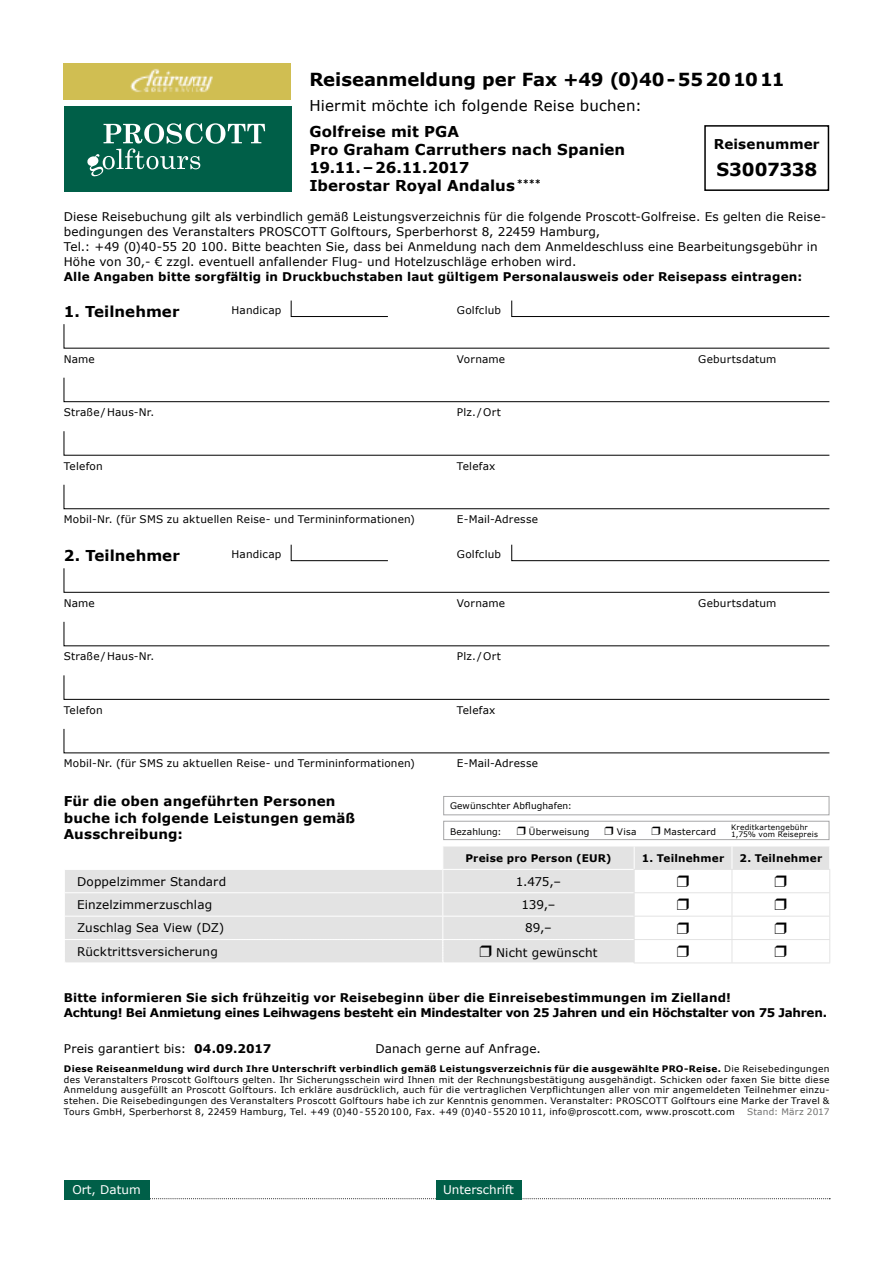
<style>
.page{position:relative;width:893px;height:1263px;background:#fff}
.page>*{position:absolute;margin:0;border:0;box-sizing:border-box;transform-origin:0 0}
.t1{font:700 18px "Verdana";letter-spacing:-.005em;color:#000}
.t2{font:700 15px/18px "Verdana";letter-spacing:.005em;color:#000}
.t3{font:15px "Verdana";letter-spacing:.015em;color:#000}
.t4{font:700 13.5px/16.5px "Verdana";letter-spacing:.01em;color:#000}
.t5{font:12px/15px "Verdana";letter-spacing:.01em;color:#000}
.t6{font:700 12px/15px "Verdana";letter-spacing:.01em;color:#000}
.t7{font:12px "Verdana";color:#fff}
.t8{font:10.5px "Verdana";letter-spacing:.015em;color:#000}
.t9{font:700 10.5px "Verdana";letter-spacing:.02em;color:#000}
.t10{font:9px/10.8px "Verdana";letter-spacing:.025em;color:#000;text-align:justify}
.t11{font:9px "Verdana";letter-spacing:.015em;color:#6f6f6e}
.t12{font:7.5px/7.5px "Verdana";letter-spacing:.025em;color:#000}
.s1{font-weight:700}
</style>
<div class="page">
<svg style="left:64px;top:324px;width:766px;height:24px"></svg>
<svg style="left:511px;top:300px;width:319px;height:17px"></svg>
<svg style="left:291px;top:300px;width:97px;height:17px"></svg>
<svg style="left:64px;top:377px;width:766px;height:25px"></svg>
<svg style="left:64px;top:431px;width:766px;height:25px"></svg>
<svg style="left:64px;top:484px;width:766px;height:25px"></svg>
<svg style="left:64px;top:568px;width:766px;height:25px"></svg>
<svg style="left:511px;top:544px;width:319px;height:17px"></svg>
<svg style="left:291px;top:544px;width:97px;height:17px"></svg>
<svg style="left:64px;top:621px;width:766px;height:25px"></svg>
<svg style="left:64px;top:675px;width:766px;height:25px"></svg>
<svg style="left:64px;top:728px;width:766px;height:25px"></svg>
<svg style="left:149px;top:1198px;width:681px;height:1px"></svg>
<div style="left:436px;top:1180px;width:85px;height:19px;background:#005f48"></div>
<div style="left:64px;top:1180px;width:85px;height:19px;background:#005f48"></div>
<div style="left:704px;top:125px;width:125px;height:66px;border:2px solid #000"></div>
<div style="left:443px;top:821px;width:386px;height:19px;border:1px solid #a7a7a8"></div>
<div style="left:443px;top:796px;width:386px;height:19px;border:1px solid #a7a7a8"></div>
<div style="left:64px;top:106px;width:227px;height:86px;background:#005f48"></div>
<svg style="left:87px;top:123px;width:178px;height:53px"></svg>
<div style="left:64px;top:64px;width:227px;height:36px;background:#d0be52"></div>
<img style="left:130px;top:68px;width:83px;height:24px">
<svg style="left:65px;top:846px;width:765px;height:117px"></svg>
<h1 class="t1" style="left:309px;top:67px;width:477px">Reiseanmeldung per Fax +49 (0)40-55201011</h1>
<h2 class="t3" style="left:309px;top:95px;width:334px">Hiermit möchte ich folgende Reise buchen:</h2>
<h2 class="t2" style="left:309px;top:122px;width:317px">Golfreise mit PGA<br>Pro Graham Carruthers nach Spanien</h2>
<h3 class="t4" style="left:714px;top:135px;width:107px">Reisenummer</h3>
<h1 class="t1" style="left:716px;top:157px;width:102px">S3007338</h1>
<h2 class="t2" style="left:309px;top:158px;width:233px">19.11.–26.11.2017<br>Iberostar Royal Andalus <sup>****</sup></h2>
<p class="t5" style="left:64px;top:209px;width:762px">Diese Reisebuchung gilt als verbindlich gemäß Leistungsverzeichnis für die folgende Proscott-Golfreise. Es gelten die Reise&shy;bedingungen des Veranstalters PROSCOTT Golftours, Sperberhorst 8, 22459 Hamburg,<br>Tel.: +49 (0)40-55 20 100. Bitte beachten Sie, dass bei Anmeldung nach dem Anmeldeschluss eine Bearbeitungsgebühr in Höhe von 30,- € zzgl. eventuell anfallender Flug- und Hotelzuschläge erhoben wird.</p>
<h3 class="t6" style="left:64px;top:269px;width:740px">Alle Angaben bitte sorgfältig in Druckbuchstaben laut gültigem Personalausweis oder Reisepass eintragen:</h3>
<h2 class="t2" style="left:64px;top:302px;width:117px">1. Teilnehmer</h2>
<p class="t8" style="left:232px;top:303px;width:51px">Handicap</p>
<p class="t8" style="left:457px;top:303px;width:46px">Golfclub</p>
<p class="t8" style="left:64px;top:351px;width:33px">Name</p>
<p class="t8" style="left:457px;top:351px;width:50px">Vorname</p>
<p class="t8" style="left:64px;top:405px;width:92px">Straße/Haus-Nr.</p>
<p class="t8" style="left:457px;top:405px;width:45px">Plz./Ort</p>
<p class="t8" style="left:64px;top:458px;width:41px">Telefon</p>
<p class="t8" style="left:457px;top:458px;width:40px">Telefax</p>
<p class="t8" style="left:64px;top:512px;width:353px">Mobil-Nr. (für SMS zu aktuellen Reise- und Termininformationen)</p>
<p class="t8" style="left:457px;top:512px;width:83px">E-Mail-Adresse</p>
<h2 class="t2" style="left:64px;top:546px;width:118px">2. Teilnehmer</h2>
<p class="t8" style="left:232px;top:547px;width:51px">Handicap</p>
<p class="t8" style="left:457px;top:547px;width:46px">Golfclub</p>
<p class="t8" style="left:64px;top:596px;width:33px">Name</p>
<p class="t8" style="left:457px;top:596px;width:50px">Vorname</p>
<p class="t8" style="left:64px;top:649px;width:92px">Straße/Haus-Nr.</p>
<p class="t8" style="left:457px;top:649px;width:45px">Plz./Ort</p>
<p class="t8" style="left:64px;top:703px;width:41px">Telefon</p>
<p class="t8" style="left:457px;top:703px;width:40px">Telefax</p>
<p class="t8" style="left:64px;top:756px;width:353px">Mobil-Nr. (für SMS zu aktuellen Reise- und Termininformationen)</p>
<p class="t8" style="left:457px;top:756px;width:83px">E-Mail-Adresse</p>
<p class="t8" style="left:698px;top:351px;width:80px">Geburtsdatum</p>
<p class="t8" style="left:698px;top:596px;width:80px">Geburtsdatum</p>
<h3 class="t4" style="left:64px;top:793px;width:293px">Für die oben angeführten Personen buche ich folgende Leistungen gemäß<br>Ausschreibung:</h3>
<p class="t10" style="left:450px;top:800px;width:123px">Gewünschter Abflughafen:</p>
<p class="t10" style="left:450px;top:826px;width:53px">Bezahlung:</p>
<p class="t10" style="left:517px;top:826px;width:74px">❒ Überweisung</p>
<p class="t10" style="left:605px;top:826px;width:33px">❒ Visa</p>
<p class="t10" style="left:651px;top:826px;width:66px">❒ Mastercard</p>
<p class="t12" style="left:731px;top:823px;width:88px">Kreditkartengebühr<br>1,75% vom Reisepreis</p>
<p class="t9" style="left:465px;top:850px;width:148px">Preise pro Person (EUR)</p>
<p class="t9" style="left:642px;top:850px;width:84px">1. Teilnehmer</p>
<p class="t9" style="left:739px;top:850px;width:84px">2. Teilnehmer</p>
<h3 class="t5" style="left:77px;top:874px;width:151px">Doppelzimmer Standard</h3>
<h3 class="t5" style="left:516px;top:874px;width:47px">1.475,–</h3>
<h3 class="t5" style="left:77px;top:897px;width:137px">Einzelzimmerzuschlag</h3>
<h3 class="t5" style="left:521px;top:897px;width:36px">139,–</h3>
<h3 class="t5" style="left:77px;top:920px;width:149px">Zuschlag Sea View (DZ)</h3>
<h3 class="t5" style="left:525px;top:920px;width:28px">89,–</h3>
<h3 class="t5" style="left:77px;top:944px;width:142px">Rücktrittsversicherung</h3>
<h3 class="t5" style="left:479px;top:945px;width:120px">❒ Nicht gewünscht</h3>
<h3 class="t6" style="left:64px;top:989px;width:765px">Bitte informieren Sie sich frühzeitig vor Reisebeginn über die Einreisebestimmungen im Zielland!<br>Achtung! Bei Anmietung eines Leihwagens besteht ein Mindestalter von 25 Jahren und ein Höchstalter von 75 Jahren.</h3>
<h3 class="t5" style="left:64px;top:1040px;width:209px">Preis garantiert bis: <span class="s1">04.09.2017</span></h3>
<h3 class="t5" style="left:375px;top:1040px;width:167px">Danach gerne auf Anfrage.</h3>
<p class="t10" style="left:64px;top:1063px;width:767px"><span class="s1">Diese Reiseanmeldung wird durch Ihre Unterschrift verbindlich gemäß Leistungsverzeichnis für die ausgewählte PRO-Reise.</span> Die Reisebedingungen des Veranstalters Proscott Golftours gelten. Ihr Sicherungsschein wird Ihnen mit der Rechnungsbestätigung ausgehändigt. Schicken oder faxen Sie bitte diese Anmeldung ausgefüllt an Proscott Golftours. Ich erkläre ausdrücklich, auch für die vertraglichen Verpflichtungen aller von mir angemeldeten Teilnehmer einzu&shy;stehen. Die Reisebedingungen des Veranstalters Proscott Golftours habe ich zur Kenntnis genommen. Veranstalter: PROSCOTT Golftours eine Marke der Travel &amp; Tours GmbH, Sperberhorst 8, 22459 Hamburg, Tel. +49 (0)40-5520100, Fax. +49 (0)40-55201011, info@proscott.com, www.proscott.com</p>
<p class="t11" style="left:747px;top:1105px;width:84px">Stand: März 2017</p>
<h3 class="t7" style="left:72px;top:1181px;width:70px">Ort, Datum</h3>
<h3 class="t7" style="left:443px;top:1181px;width:72px">Unterschrift</h3>
</div>
